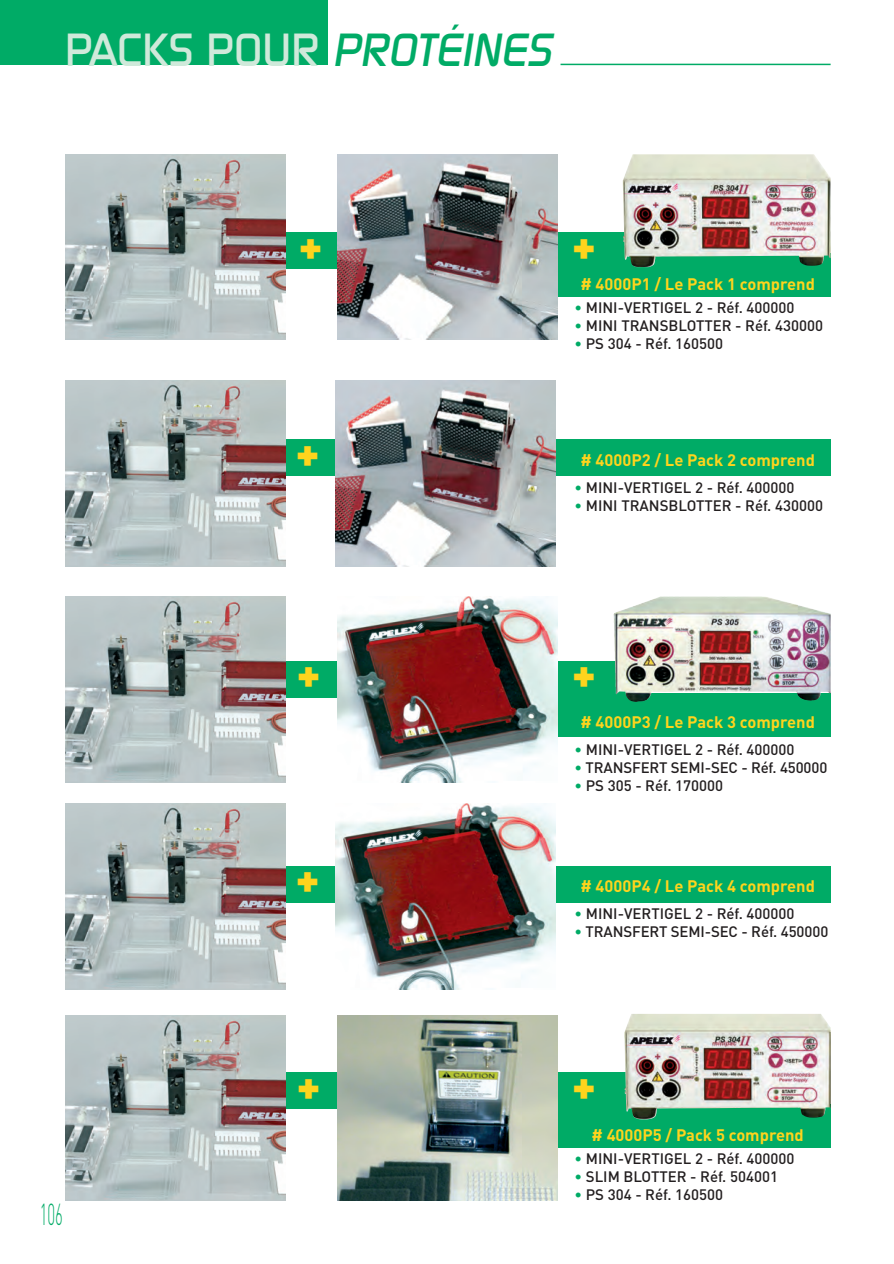
<style>
.page{position:relative;width:894px;height:1264px;background:#fff}
.page>*{position:absolute;margin:0;border:0;box-sizing:border-box;transform-origin:0 0}
.t1{font:500 45px "Digital";color:#cfe9da}
.t2{font:900 42.6px "DIN";color:#fed41d}
.t3{font:300 30px "DIN";color:#00ab66;scale:.5 1}
.t4{font:700 16.5px "DIN";color:#fed41d}
.t5{font:500 15px "DIN";color:#231f20}
.s1{font-style:italic;color:#00ab66}
.s2{color:#00ab66}
</style>
<div class="page">
<div style="left:256px;top:440px;width:574px;height:36px;background:#00ab66"></div>
<div style="left:553px;top:253px;width:277px;height:43px;background:#00ab66"></div>
<div style="left:553px;top:693px;width:277px;height:43px;background:#00ab66"></div>
<div style="left:553px;top:1104px;width:277px;height:43px;background:#00ab66"></div>
<div style="left:256px;top:661px;width:392px;height:36px;background:#00ab66"></div>
<div style="left:256px;top:1072px;width:392px;height:37px;background:#00ab66"></div>
<div style="left:256px;top:233px;width:392px;height:36px;background:#00ab66"></div>
<img style="left:65px;top:154px;width:220px;height:186px">
<img style="left:338px;top:154px;width:220px;height:186px">
<img style="left:623px;top:154px;width:207px;height:113px">
<img style="left:65px;top:381px;width:220px;height:185px">
<img style="left:336px;top:381px;width:220px;height:185px">
<img style="left:65px;top:597px;width:220px;height:185px">
<img style="left:338px;top:597px;width:220px;height:185px">
<img style="left:614px;top:596px;width:216px;height:106px">
<img style="left:65px;top:1015px;width:220px;height:185px">
<img style="left:338px;top:1015px;width:220px;height:185px">
<img style="left:624px;top:1014px;width:206px;height:105px">
<div style="left:256px;top:866px;width:574px;height:36px;background:#00ab66"></div>
<img style="left:65px;top:803px;width:220px;height:186px">
<img style="left:336px;top:803px;width:220px;height:186px">
<hr style="left:560px;top:64px;width:270px;height:1px;background:#00ab66">
<div style="left:0;top:0;width:327px;height:65px;background:#00ab66"></div>
<h1 class="t1" style="left:65px;top:24px;width:488px">PACKS POUR <span class="s1">PROTÉINES</span></h1>
<h2 class="t2" style="left:299px;top:221px;width:25px">+</h2>
<h2 class="t2" style="left:572px;top:221px;width:25px">+</h2>
<p class="t4" style="left:580px;top:274px;width:236px"># 4000P1 / Le Pack 1 comprend</p>
<p class="t5" style="left:574px;top:298px;width:221px"><span class="s2">•</span> MINI-VERTIGEL 2 - Réf. 400000</p>
<p class="t5" style="left:574px;top:316px;width:250px"><span class="s2">•</span> MINI TRANSBLOTTER - Réf. 430000</p>
<p class="t5" style="left:574px;top:334px;width:150px"><span class="s2">•</span> PS 304 - Réf. 160500</p>
<h2 class="t2" style="left:296px;top:428px;width:25px">+</h2>
<p class="t4" style="left:580px;top:450px;width:236px"># 4000P2 / Le Pack 2 comprend</p>
<p class="t5" style="left:574px;top:479px;width:221px"><span class="s2">•</span> MINI-VERTIGEL 2 - Réf. 400000</p>
<p class="t5" style="left:574px;top:497px;width:250px"><span class="s2">•</span> MINI TRANSBLOTTER - Réf. 430000</p>
<h2 class="t2" style="left:297px;top:649px;width:25px">+</h2>
<h2 class="t2" style="left:572px;top:649px;width:25px">+</h2>
<p class="t4" style="left:580px;top:712px;width:236px"># 4000P3 / Le Pack 3 comprend</p>
<p class="t5" style="left:574px;top:741px;width:221px"><span class="s2">•</span> MINI-VERTIGEL 2 - Réf. 400000</p>
<p class="t5" style="left:574px;top:759px;width:254px"><span class="s2">•</span> TRANSFERT SEMI-SEC - Réf. 450000</p>
<p class="t5" style="left:574px;top:777px;width:150px"><span class="s2">•</span> PS 305 - Réf. 170000</p>
<h2 class="t2" style="left:296px;top:854px;width:25px">+</h2>
<p class="t4" style="left:580px;top:876px;width:236px"># 4000P4 / Le Pack 4 comprend</p>
<p class="t5" style="left:574px;top:905px;width:221px"><span class="s2">•</span> MINI-VERTIGEL 2 - Réf. 400000</p>
<p class="t5" style="left:574px;top:923px;width:255px"><span class="s2">•</span> TRANSFERT SEMI-SEC - Réf. 450000</p>
<h3 class="t3" style="left:40px;top:1197px;width:48px">106</h3>
<h2 class="t2" style="left:297px;top:1061px;width:25px">+</h2>
<h2 class="t2" style="left:572px;top:1061px;width:25px">+</h2>
<p class="t4" style="left:591px;top:1126px;width:214px"># 4000P5 / Pack 5 comprend</p>
<p class="t5" style="left:574px;top:1150px;width:221px"><span class="s2">•</span> MINI-VERTIGEL 2 - Réf. 400000</p>
<p class="t5" style="left:574px;top:1168px;width:205px"><span class="s2">•</span> SLIM BLOTTER - Réf. 504001</p>
<p class="t5" style="left:574px;top:1186px;width:150px"><span class="s2">•</span> PS 304 - Réf. 160500</p>
</div>
